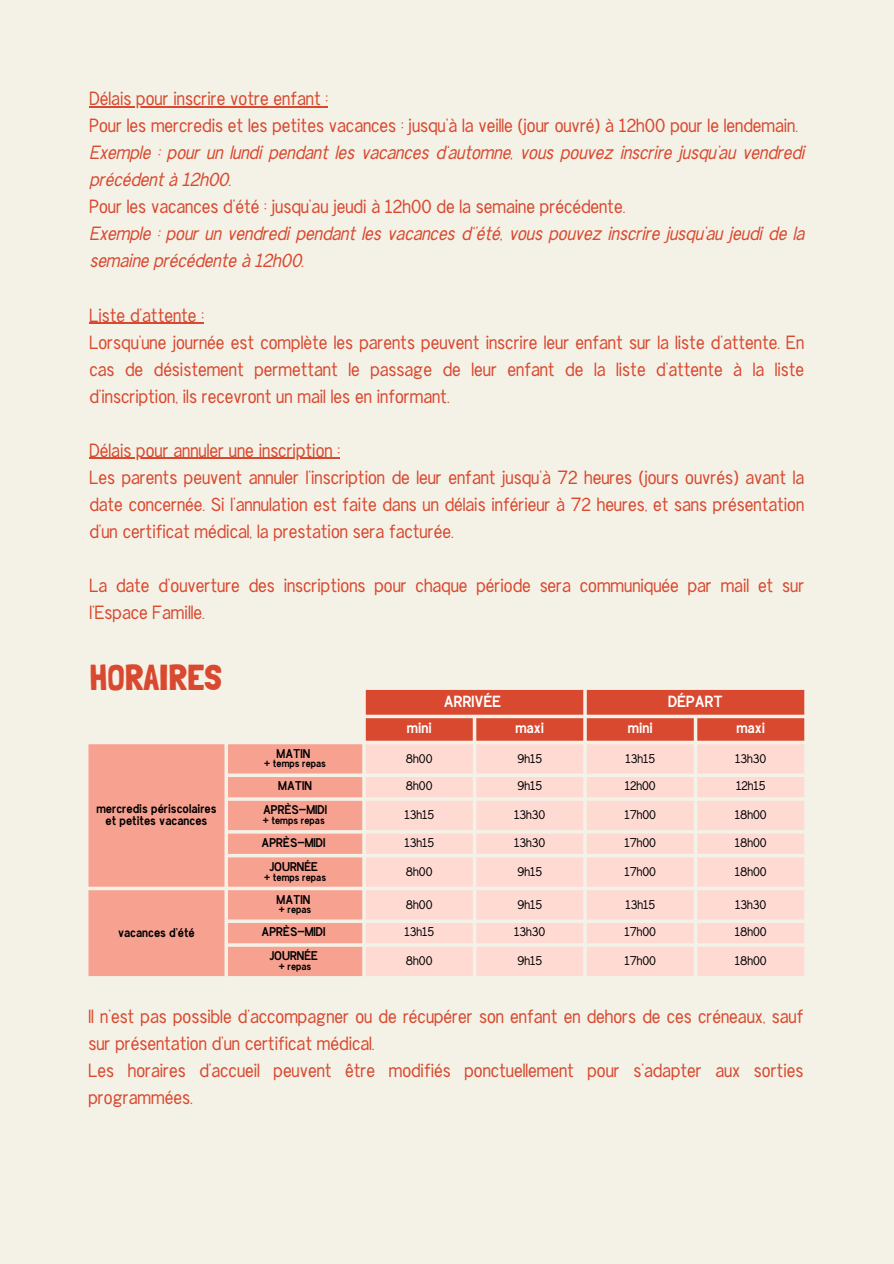
<style>
.page{position:relative;width:894px;height:1264px;background:#fff}
.page>*{position:absolute;margin:0;border:0;box-sizing:border-box;transform-origin:0 0}
.t1{font:36px "Londrina Solid";color:#d9492f}
.t2{font:19.5px/27px "Chester Sans";color:#d9492f}
.t3{font:italic 19.5px/27px "Chester Sans";color:#d9492f}
.t4{font:700 16.5px "Chester Sans";color:#fff}
.t5{font:700 15.3px "Chester Sans";color:#fff}
.t6{font:12.9px "Chester Sans";color:#000}
.t7{font:700 12.9px "Chester Sans";color:#000}
.t8{font:700 10.65px "Chester Sans";color:#000}
</style>
<div class="page">
<div style="left:0;top:0;width:893px;height:1263px;background:#f4f1e7"></div>
<hr style="left:89px;top:106px;width:239px;height:2px;background:#d9492f">
<hr style="left:89px;top:322px;width:115px;height:2px;background:#d9492f">
<hr style="left:89px;top:457px;width:251px;height:2px;background:#d9492f">
<svg style="left:365px;top:690px;width:439px;height:50px;background:#db573e"></svg>
<svg style="left:88px;top:744px;width:274px;height:232px;background:#f6a797"></svg>
<svg style="left:366px;top:744px;width:438px;height:232px;background:#fcdcd5"></svg>
<p class="t2" style="left:89px;top:86px;width:240px">Délais pour inscrire votre enfant :</p>
<p class="t2" style="left:89px;top:113px;width:710px">Pour les mercredis et les petites vacances : jusqu’à la veille (jour ouvré) à 12h00 pour le lendemain.</p>
<p class="t3" style="left:89px;top:140px;width:716px">Exemple : pour un lundi pendant les vacances d‘automne, vous pouvez inscrire jusqu’au vendredi précédent à 12h00.</p>
<p class="t2" style="left:89px;top:194px;width:537px">Pour les vacances d’été : jusqu’au jeudi à 12h00 de la semaine précédente.</p>
<p class="t3" style="left:89px;top:221px;width:716px">Exemple : pour un vendredi pendant les vacances d‘’été, vous pouvez inscrire jusqu’au jeudi de la semaine précédente à 12h00.</p>
<p class="t2" style="left:89px;top:302px;width:116px">Liste d’attente :</p>
<p class="t2" style="left:89px;top:329px;width:716px;text-align:justify">Lorsqu’une journée est complète les parents peuvent inscrire leur enfant sur la liste d’attente. En cas de désistement permettant le passage de leur enfant de la liste d’attente à la liste d’inscription, ils recevront un mail les en informant.</p>
<p class="t2" style="left:89px;top:437px;width:252px">Délais pour annuler une inscription :</p>
<p class="t2" style="left:89px;top:464px;width:716px;text-align:justify">Les parents peuvent annuler l’inscription de leur enfant jusqu’à 72 heures (jours ouvrés) avant la date concernée. Si l’annulation est faite dans un délais inférieur à 72 heures, et sans présentation d’un certificat médical, la prestation sera facturée.</p>
<p class="t2" style="left:89px;top:572px;width:716px">La date d’ouverture des inscriptions pour chaque période sera communiquée par mail et sur l’Espace Famille.</p>
<h1 class="t1" style="left:89px;top:655px;width:134px">HORAIRES</h1>
<p class="t7" style="left:96px;top:802px;width:122px">mercredis périscolaires</p>
<p class="t7" style="left:105px;top:815px;width:103px">et petites vacances</p>
<p class="t7" style="left:118px;top:926px;width:78px">vacances d’été</p>
<p class="t4" style="left:444px;top:693px;width:58px">ARRIVÉE</p>
<p class="t4" style="left:668px;top:693px;width:56px">DÉPART</p>
<p class="t7" style="left:276px;top:747px;width:35px">MATIN</p>
<p class="t8" style="left:264px;top:758px;width:63px">+ temps repas</p>
<p class="t5" style="left:406px;top:720px;width:26px">mini</p>
<p class="t5" style="left:515px;top:720px;width:30px">maxi</p>
<p class="t5" style="left:627px;top:720px;width:26px">mini</p>
<p class="t5" style="left:736px;top:720px;width:30px">maxi</p>
<p class="t6" style="left:406px;top:752px;width:28px">8h00</p>
<p class="t6" style="left:517px;top:752px;width:26px">9h15</p>
<p class="t6" style="left:625px;top:752px;width:31px">13h15</p>
<p class="t6" style="left:735px;top:752px;width:33px">13h30</p>
<p class="t7" style="left:278px;top:779px;width:35px">MATIN</p>
<p class="t6" style="left:406px;top:779px;width:28px">8h00</p>
<p class="t6" style="left:517px;top:779px;width:26px">9h15</p>
<p class="t6" style="left:624px;top:779px;width:32px">12h00</p>
<p class="t6" style="left:736px;top:779px;width:31px">12h15</p>
<p class="t7" style="left:263px;top:803px;width:65px">APRÈS-MIDI</p>
<p class="t8" style="left:263px;top:815px;width:63px">+ temps repas</p>
<p class="t6" style="left:404px;top:809px;width:31px">13h15</p>
<p class="t6" style="left:514px;top:809px;width:33px">13h30</p>
<p class="t6" style="left:624px;top:809px;width:33px">17h00</p>
<p class="t6" style="left:734px;top:809px;width:33px">18h00</p>
<p class="t7" style="left:261px;top:836px;width:65px">APRÈS-MIDI</p>
<p class="t6" style="left:404px;top:836px;width:31px">13h15</p>
<p class="t6" style="left:514px;top:836px;width:33px">13h30</p>
<p class="t6" style="left:624px;top:836px;width:33px">17h00</p>
<p class="t6" style="left:734px;top:836px;width:33px">18h00</p>
<p class="t7" style="left:269px;top:860px;width:50px">JOURNÉE</p>
<p class="t8" style="left:264px;top:871px;width:63px">+ temps repas</p>
<p class="t6" style="left:406px;top:865px;width:28px">8h00</p>
<p class="t6" style="left:517px;top:865px;width:26px">9h15</p>
<p class="t6" style="left:624px;top:865px;width:33px">17h00</p>
<p class="t6" style="left:734px;top:865px;width:33px">18h00</p>
<p class="t7" style="left:276px;top:893px;width:35px">MATIN</p>
<p class="t8" style="left:279px;top:904px;width:34px">+ repas</p>
<p class="t6" style="left:406px;top:898px;width:28px">8h00</p>
<p class="t6" style="left:517px;top:898px;width:26px">9h15</p>
<p class="t6" style="left:625px;top:898px;width:31px">13h15</p>
<p class="t6" style="left:735px;top:898px;width:33px">13h30</p>
<p class="t7" style="left:261px;top:925px;width:65px">APRÈS-MIDI</p>
<p class="t6" style="left:404px;top:925px;width:31px">13h15</p>
<p class="t6" style="left:514px;top:925px;width:33px">13h30</p>
<p class="t6" style="left:624px;top:925px;width:33px">17h00</p>
<p class="t6" style="left:734px;top:925px;width:33px">18h00</p>
<p class="t7" style="left:269px;top:949px;width:50px">JOURNÉE</p>
<p class="t8" style="left:279px;top:961px;width:34px">+ repas</p>
<p class="t6" style="left:406px;top:954px;width:28px">8h00</p>
<p class="t6" style="left:517px;top:954px;width:26px">9h15</p>
<p class="t6" style="left:624px;top:954px;width:33px">17h00</p>
<p class="t6" style="left:734px;top:954px;width:33px">18h00</p>
<p class="t2" style="left:88px;top:1002px;width:716px">Il n’est pas possible d’accompagner ou de récupérer son enfant en dehors de ces créneaux, sauf sur présentation d’un certificat médical.</p>
<p class="t2" style="left:88px;top:1056px;width:716px">Les horaires d’accueil peuvent être modifiés ponctuellement pour s’adapter aux sorties programmées.</p>
</div>
